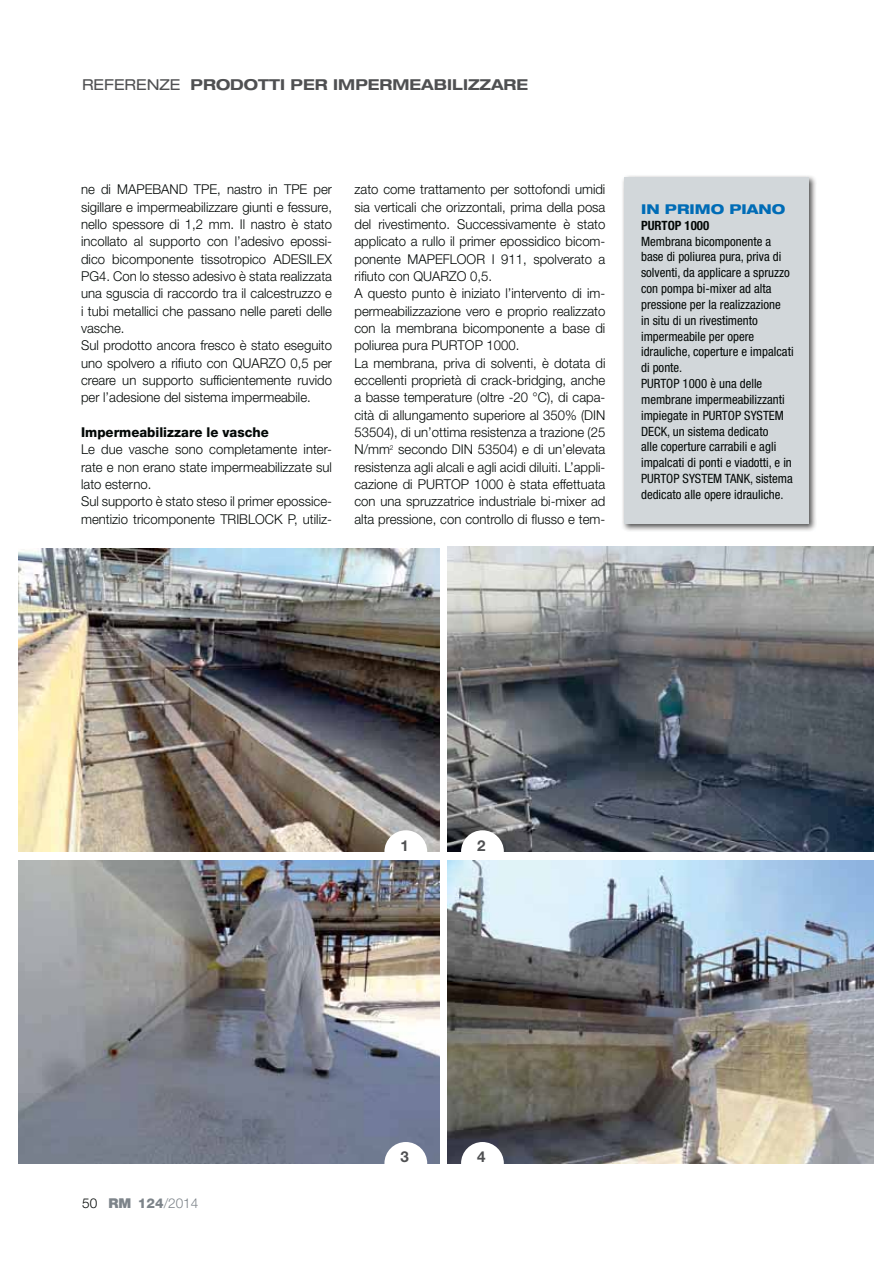
<style>
.page{position:relative;width:893px;height:1263px;background:#fff}
.page>*{position:absolute;margin:0;border:0;box-sizing:border-box;transform-origin:0 0}
.t1{font:700 expanded 15.15px "Helvetica Neue LT Std";color:#4f5052}
.t2{font:700 15.15px "Helvetica Neue LT Std";color:#4f5052}
.t3{font:300 13.5px/17.4px "Helvetica Neue LT Std";color:#030806}
.t4{font:800 13.5px "Helvetica Neue LT Std";color:#030806}
.t5{font:300 13.5px "Helvetica Neue LT Std";color:#7d848a}
.t6{font:800 expanded 13.5px "Helvetica Neue LT Std";color:#006cb6}
.t7{font:condensed 12.75px/15.9px "Helvetica Neue LT Std";color:#030806}
.t8{font:700 condensed 12.75px "Helvetica Neue LT Std";color:#030806}
.s1{font-weight:400}
.s2{color:#030806}
.s3{font-weight:900}
.s4{font-weight:800}
</style>
<div class="page">
<img style="left:18px;top:548px;width:421px;height:304px">
<div style="left:384px;top:830px;width:43px;height:43px;background:#fff;border-radius:50%"></div>
<img style="left:447px;top:547px;width:426px;height:305px">
<div style="left:461px;top:830px;width:43px;height:43px;background:#fff;border-radius:50%"></div>
<img style="left:18px;top:860px;width:421px;height:304px">
<img style="left:447px;top:860px;width:426px;height:304px">
<div style="left:384px;top:1142px;width:43px;height:43px;background:#fff;border-radius:50%"></div>
<div style="left:461px;top:1142px;width:43px;height:43px;background:#fff;border-radius:50%"></div>
<img style="left:622px;top:176px;width:194px;height:355px">
<div style="left:624px;top:177px;width:184px;height:346px;background:#d2d7da"></div>
<p class="t1" style="left:82px;top:76px;width:447px"><span class="s1">REFERENZE</span> PRODOTTI PER IMPERMEABILIZZARE</p>
<p class="t3" style="left:81px;top:182px;width:252px">ne di MAPEBAND TPE, nastro in TPE per sigillare e impermeabilizzare giunti e fessure, nello spessore di 1,2 mm. Il nastro è stato incollato al supporto con l’adesivo epossi&shy;dico bicomponente tissotropico ADESILEX PG4. Con lo stesso adesivo è stata realizzata una sguscia di raccordo tra il calcestruzzo e i tubi metallici che passano nelle pareti delle vasche.<br>Sul prodotto ancora fresco è stato eseguito uno spolvero a rifiuto con QUARZO 0,5 per creare un supporto sufficientemente ruvido per l’adesione del sistema impermeabile.</p>
<p class="t4" style="left:81px;top:427px;width:189px">Impermeabilizzare le vasche</p>
<p class="t3" style="left:81px;top:443px;width:252px">Le due vasche sono completamente inter&shy;rate e non erano state impermeabilizzate sul lato esterno.<br>Sul supporto è stato steso il primer epossice&shy;mentizio tricomponente TRIBLOCK P, utiliz-</p>
<p class="t3" style="left:354px;top:182px;width:252px">zato come trattamento per sottofondi umidi sia verticali che orizzontali, prima della posa del rivestimento. Successivamente è stato applicato a rullo il primer epossidico bicom&shy;ponente MAPEFLOOR I 911, spolverato a rifiuto con QUARZO 0,5.<br>A questo punto è iniziato l’intervento di im&shy;permeabilizzazione vero e proprio realizzato con la membrana bicomponente a base di poliurea pura PURTOP 1000.<br>La membrana, priva di solventi, è dotata di eccellenti proprietà di crack-bridging, anche a basse temperature (oltre -20 °C), di capa&shy;cità di allungamento superiore al 350% (DIN 53504), di un’ottima resistenza a trazione (25<br>N/mm<sup>2</sup> secondo DIN 53504) e di un’elevata resistenza agli alcali e agli acidi diluiti. L’appli&shy;cazione di PURTOP 1000 è stata effettuata con una spruzzatrice industriale bi-mixer ad alta pressione, con controllo di flusso e tem-</p>
<p class="t6" style="left:641px;top:204px;width:146px">IN PRIMO PIANO</p>
<p class="t8" style="left:641px;top:221px;width:70px">PURTOP 1000</p>
<p class="t7" style="left:641px;top:235px;width:154px">Membrana bicomponente a base di poliurea pura, priva di solventi, da applicare a spruzzo con pompa bi-mixer ad alta pressione per la realizzazione<br>in situ di un rivestimento impermeabile per opere idrauliche, coperture e impalcati di ponte.<br>PURTOP 1000 è una delle membrane impermeabilizzanti impiegate in PURTOP SYSTEM<br>DECK, un sistema dedicato<br>alle coperture carrabili e agli impalcati di ponti e viadotti, e in<br>PURTOP SYSTEM TANK, sistema dedicato alle opere idrauliche.</p>
<p class="t5" style="left:82px;top:1198px;width:118px"><span class="s2">50</span> <span class="s3">RM</span> <span class="s4">124</span>/2014</p>
<p class="t2" style="left:400px;top:840px;width:10px">1</p>
<p class="t2" style="left:477px;top:840px;width:10px">2</p>
<p class="t2" style="left:400px;top:1152px;width:10px">3</p>
<p class="t2" style="left:477px;top:1152px;width:10px">4</p>
</div>
